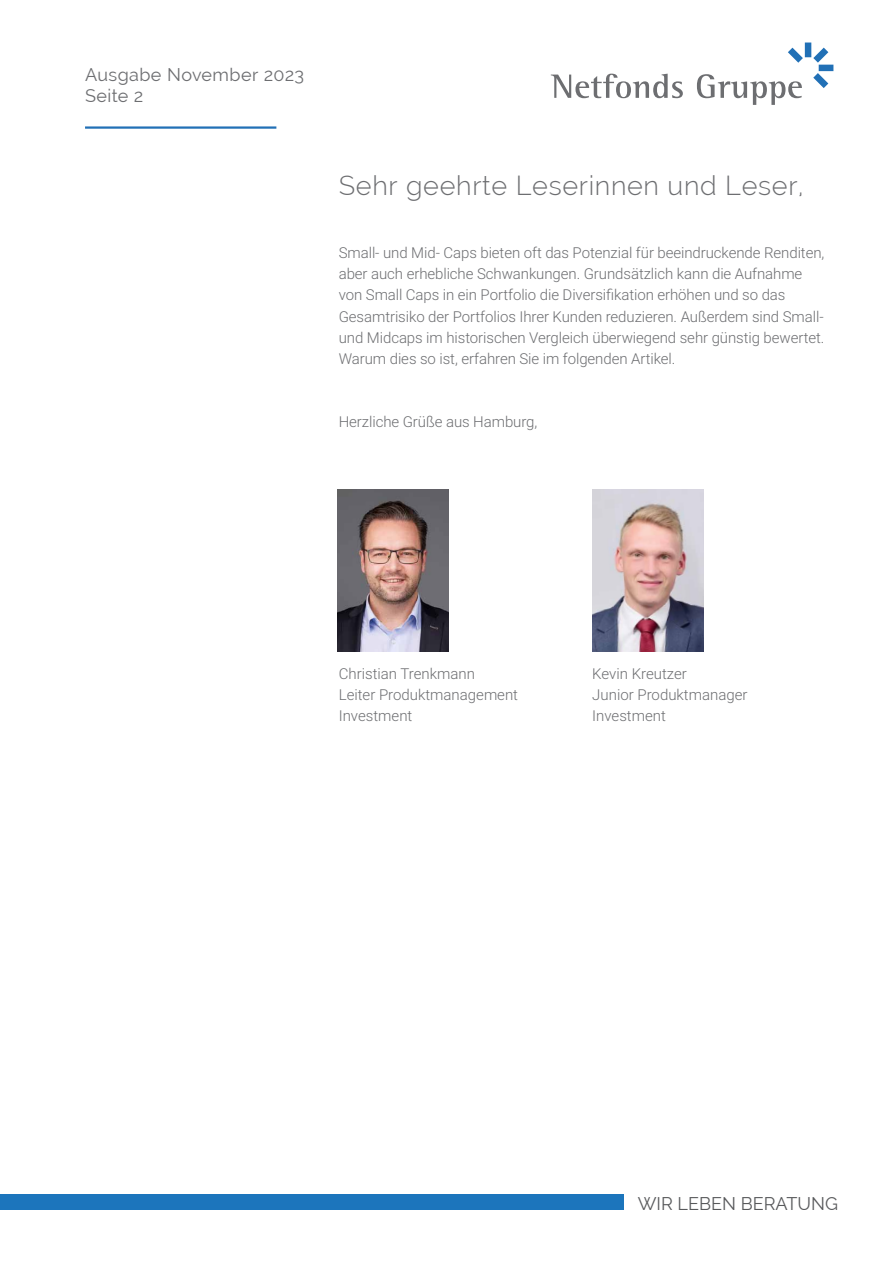
<style>
.page{position:relative;width:893px;height:1263px;background:#fff}
.page>*{position:absolute;margin:0;border:0;box-sizing:border-box;transform-origin:0 0}
.t1{font:300 27px "Raleway";letter-spacing:.025em;color:#6d6e71}
.t2{font:18px/21.6px "Raleway";letter-spacing:.01em;color:#6d6e71}
.t3{font:18px "Raleway";color:#58595b}
.t4{font:300 15px/21px "Roboto";letter-spacing:-.005em;color:#6d6e71}
</style>
<div class="page">
<svg style="left:551px;top:74px;width:132px;height:24px"></svg>
<svg style="left:697px;top:74px;width:105px;height:31px"></svg>
<svg style="left:813px;top:48px;width:15px;height:15px"></svg>
<div style="left:819px;top:65px;width:14px;height:6px;background:#2170b6"></div>
<div style="left:805px;top:43px;width:6px;height:14px;background:#2170b6"></div>
<svg style="left:813px;top:73px;width:15px;height:15px"></svg>
<svg style="left:788px;top:48px;width:15px;height:15px"></svg>
<hr style="left:85px;top:126px;width:191px;height:3px;background:#2170b6">
<div style="left:0;top:1194px;width:623px;height:16px;background:#1c75bc"></div>
<img style="left:592px;top:490px;width:111px;height:161px">
<img style="left:337px;top:490px;width:111px;height:161px">
<p class="t2" style="left:85px;top:64px;width:221px">Ausgabe N ovember 2023<br>Seite 2</p>
<h1 class="t1" style="left:339px;top:170px;width:466px">Sehr geehrte Leserinnen und Leser,</h1>
<p class="t4" style="left:339px;top:242px;width:487px">Small- und Mid- Caps bieten oft das Potenzial für beeindruckende Renditen, aber auch erhebliche Schwankungen. Grundsätzlich kann die Aufnahme von Small Caps in ein Portfolio die Diversifikation erhöhen und so das Gesamtrisiko der Portfolios Ihrer Kunden reduzieren. Außerdem sind Small&shy;und Midcaps im historischen Vergleich überwiegend sehr günstig bewertet.<br>Warum dies so ist, erfahren Sie im folgenden Artikel.</p>
<p class="t4" style="left:339px;top:410px;width:200px">Herzliche Grüße aus Hamburg,</p>
<p class="t4" style="left:339px;top:662px;width:138px">Christian Trenkmann</p>
<p class="t4" style="left:592px;top:662px;width:96px">Kevin Kreutzer</p>
<p class="t4" style="left:339px;top:683px;width:181px">Leiter Produktmanagement</p>
<p class="t4" style="left:592px;top:683px;width:157px">Junior Produktmanager</p>
<p class="t4" style="left:339px;top:704px;width:75px">Investment</p>
<p class="t4" style="left:592px;top:704px;width:75px">Investment</p>
<p class="t3" style="left:638px;top:1193px;width:202px">Wir leben Beratung</p>
</div>
